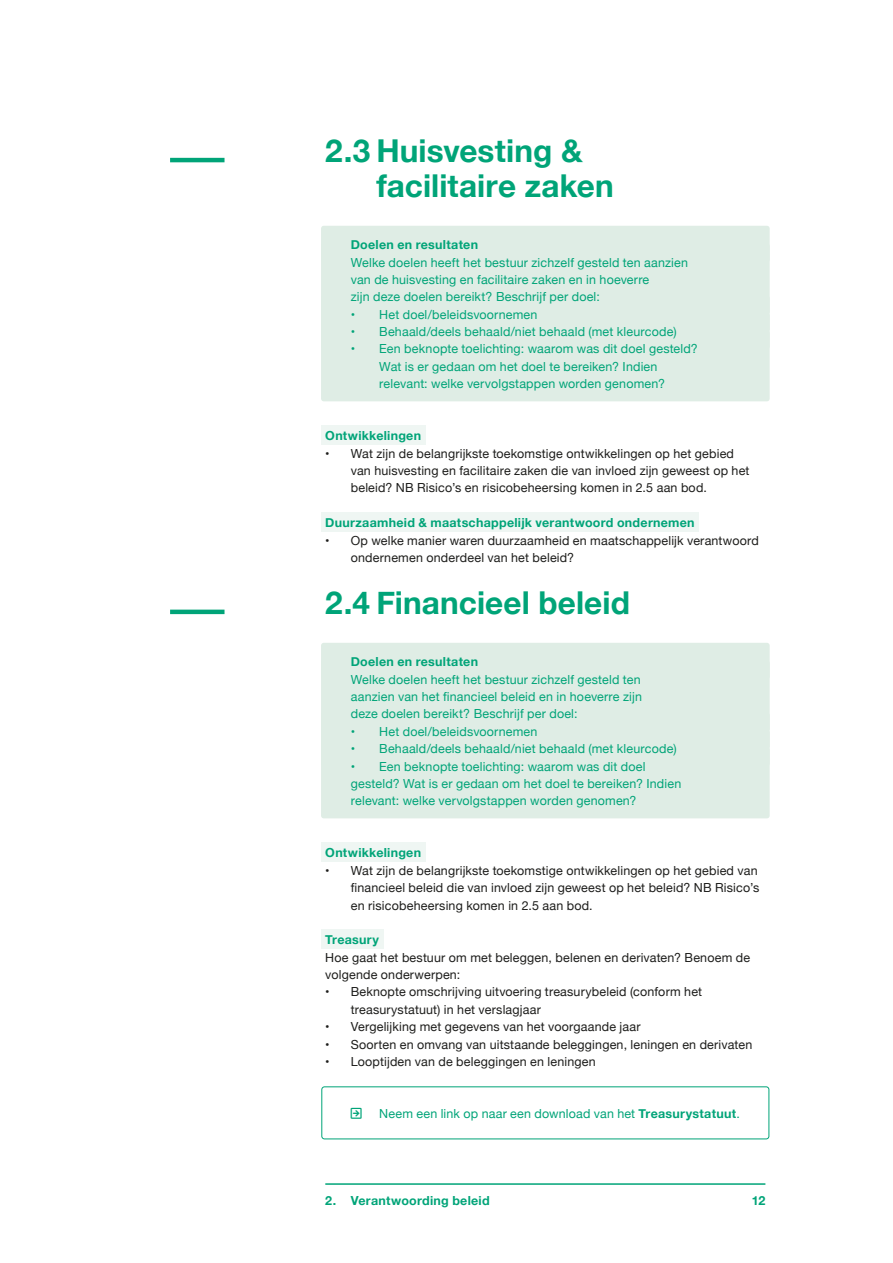
<style>
.page{position:relative;width:893px;height:1263px;background:#fff}
.page>*{position:absolute;margin:0;border:0;box-sizing:border-box;transform-origin:0 0}
.h1_2{font:700 31.5px/34.8px "Helvetica Neue";letter-spacing:.005em;color:#00a478}
.par{font:12.45px/17.4px "Helvetica Neue";letter-spacing:.015em;color:#1d1d1b}
.h2_2{font:12.45px/17.4px "Helvetica Neue";letter-spacing:.015em;color:#00a478}
.h2_2-2{font:700 12.45px "Helvetica Neue";letter-spacing:.02em;color:#00a478}
.bijlage_1{font:12.45px "Helvetica Neue";letter-spacing:.015em;color:#00a478}
.s1{font-weight:700}
</style>
<div class="page">
<div style="left:321px;top:226px;width:449px;height:36px;background:#dfede5;border-radius:3px"></div>
<div style="left:321px;top:243px;width:449px;height:71px;background:#dfede5;border-radius:3px"></div>
<div style="left:321px;top:296px;width:449px;height:36px;background:#dfede5;border-radius:3px"></div>
<div style="left:321px;top:330px;width:449px;height:71px;background:#dfede5;border-radius:3px"></div>
<div style="left:321px;top:425px;width:104px;height:20px;background:#eff6f3"></div>
<div style="left:321px;top:512px;width:378px;height:20px;background:#eff6f3"></div>
<div style="left:321px;top:643px;width:449px;height:36px;background:#dfede5;border-radius:3px"></div>
<div style="left:321px;top:660px;width:449px;height:71px;background:#dfede5;border-radius:3px"></div>
<div style="left:321px;top:713px;width:449px;height:36px;background:#dfede5;border-radius:3px"></div>
<div style="left:321px;top:747px;width:449px;height:71px;background:#dfede5;border-radius:3px"></div>
<div style="left:321px;top:842px;width:104px;height:20px;background:#eff6f3"></div>
<div style="left:321px;top:929px;width:62px;height:20px;background:#eff6f3"></div>
<div style="left:321px;top:1086px;width:448px;height:53px;border:1px solid #00a478;border-radius:3px"></div>
<hr style="left:170px;top:610px;width:55px;height:4px;background:#00a478">
<hr style="left:170px;top:158px;width:55px;height:4px;background:#00a478">
<hr style="left:325px;top:1183px;width:440px;height:2px;background:#00a478">
<p class="h1_2" style="left:376px;top:135px;width:239px;text-indent:-51px">2.3 Huisvesting &amp; facilitaire zaken</p>
<p class="h2_2-2" style="left:351px;top:235px;width:129px">Doelen en resultaten</p>
<p class="h2_2" style="left:351px;top:254px;width:339px">Welke doelen heeft het bestuur zichzelf gesteld ten aanzien van de huisvesting en facilitaire zaken en in hoeverre<br>zijn deze doelen bereikt? Beschrijf per doel:</p>
<p class="h2_2" style="left:351px;top:306px;width:188px">• Het doel/beleidsvoornemen</p>
<p class="h2_2" style="left:351px;top:324px;width:327px">• Behaald/deels behaald/niet behaald (met kleurcode)</p>
<p class="h2_2" style="left:379px;top:341px;width:320px;text-indent:-28px">• Een beknopte toelichting: waarom was dit doel gesteld?<br>Wat is er gedaan om het doel te bereiken? Indien relevant: welke vervolgstappen worden genomen?</p>
<p class="h2_2-2" style="left:325px;top:426px;width:97px">Ontwikkelingen</p>
<p class="par" style="left:351px;top:445px;width:400px;text-indent:-26px">• Wat zijn de belangrijkste toekomstige ontwikkelingen op het gebied van huisvesting en facilitaire zaken die van invloed zijn geweest op het beleid? NB Risico’s en risicobeheersing komen in 2.5 aan bod.</p>
<p class="h2_2-2" style="left:325px;top:513px;width:371px">Duurzaamheid &amp; maatschappelijk verantwoord ondernemen</p>
<p class="par" style="left:351px;top:532px;width:409px;text-indent:-26px">• Op welke manier waren duurzaamheid en maatschappelijk verantwoord ondernemen onderdeel van het beleid?</p>
<p class="h1_2" style="left:325px;top:586px;width:306px">2.4 Financieel beleid</p>
<p class="h2_2-2" style="left:351px;top:652px;width:129px">Doelen en resultaten</p>
<p class="h2_2" style="left:351px;top:671px;width:293px;text-align:justify">Welke doelen heeft het bestuur zichzelf gesteld ten aanzien van het financieel beleid en in hoeverre zijn deze doelen bereikt? Beschrijf per doel:</p>
<p class="h2_2" style="left:351px;top:723px;width:188px">• Het doel/beleidsvoornemen</p>
<p class="h2_2" style="left:351px;top:741px;width:327px">• Behaald/deels behaald/niet behaald (met kleurcode)</p>
<p class="h2_2" style="left:351px;top:758px;width:332px">• Een beknopte toelichting: waarom was dit doel gesteld? Wat is er gedaan om het doel te bereiken? Indien relevant: welke vervolgstappen worden genomen?</p>
<p class="h2_2-2" style="left:325px;top:843px;width:97px">Ontwikkelingen</p>
<p class="par" style="left:351px;top:862px;width:410px;text-indent:-26px">• Wat zijn de belangrijkste toekomstige ontwikkelingen op het gebied van financieel beleid die van invloed zijn geweest op het beleid? NB Risico’s en risicobeheersing komen in 2.5 aan bod.</p>
<p class="h2_2-2" style="left:325px;top:930px;width:55px">Treasury</p>
<p class="par" style="left:325px;top:949px;width:426px">Hoe gaat het bestuur om met beleggen, belenen en derivaten? Benoem de volgende onderwerpen:</p>
<p class="par" style="left:351px;top:984px;width:353px;text-indent:-26px">• Beknopte omschrijving uitvoering treasurybeleid (conform het treasurystatuut) in het verslagjaar</p>
<p class="par" style="left:325px;top:1019px;width:317px">• Vergelijking met gegevens van het voorgaande jaar</p>
<p class="par" style="left:325px;top:1036px;width:429px">• Soorten en omvang van uitstaande beleggingen, leningen en derivaten</p>
<p class="par" style="left:325px;top:1053px;width:272px">• Looptijden van de beleggingen en leningen</p>
<p class="bijlage_1" style="left:379px;top:1104px;width:362px">Neem een link op naar een download van het <span class="s1">Treasurystatuut</span>.</p>
<p class="h2_2-2" style="left:325px;top:1191px;width:166px">2. Verantwoording beleid</p>
<p class="h2_2-2" style="left:752px;top:1191px;width:15px">12</p>
</div>
